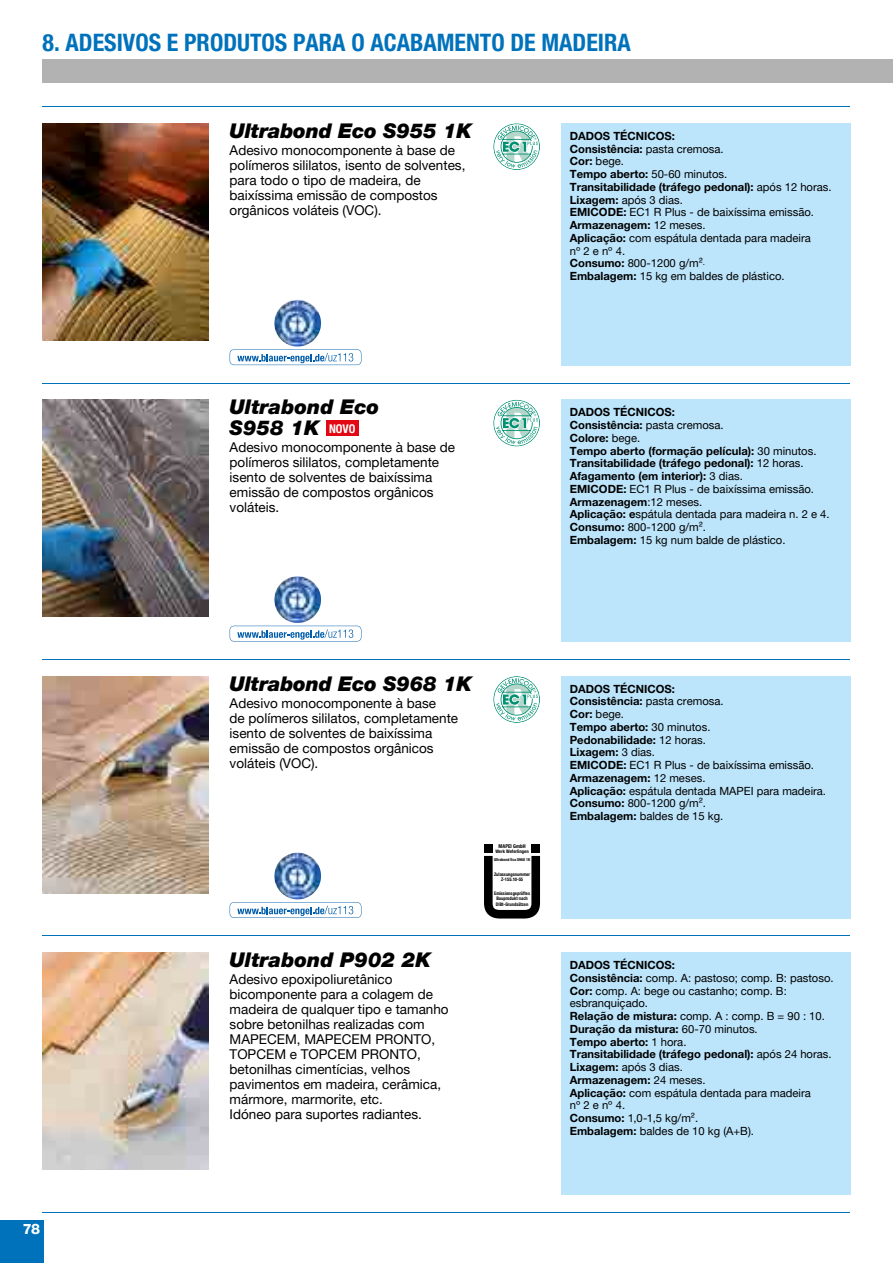
<style>
.page{position:relative;width:893px;height:1263px;background:#fff}
.page>*{position:absolute;margin:0;border:0;box-sizing:border-box;transform-origin:0 0}
.t1{font:700 condensed 24px "Helvetica Neue LTW1 G";color:#0072bb}
.t2{font:italic 900 20.25px/21px "Helvetica Neue LTW1 G";color:#000}
.t3{font:800 14.25px "Helvetica Neue LTW1 G";color:#fff}
.t4{font:13.5px/15px "Helvetica Neue LTW1 G";color:#000}
.t5{font:11.25px/12.8px "Helvetica Neue LTW1 G";color:#000}
.t6{font:700 11.25px/12.8px "Helvetica Neue LTW1 G";color:#000}
.t7{font:700 condensed 5.25px "Helvetica Neue LTW1 G";color:#000}
.t8{font:700 condensed 4.8px/5.2px "Helvetica Neue LTW1 G";color:#000;text-align:center;scale:.96 1}
.t9{font:700 condensed 4.8px "Helvetica Neue LTW1 G";color:#000}
.t10{font:700 condensed 4.05px "Helvetica Neue LTW1 G";color:#000}
.s1{font-weight:700;font-style:normal;font-stretch:condensed;font-size:12px;color:#fff}
.s2{font-weight:700}
.s3{font-weight:400}
</style>
<div class="page">
<hr style="left:43px;top:106px;width:807px;height:1px;background:#0072bb">
<hr style="left:43px;top:383px;width:807px;height:1px;background:#0072bb">
<hr style="left:43px;top:659px;width:807px;height:1px;background:#0072bb">
<hr style="left:43px;top:935px;width:807px;height:1px;background:#0072bb">
<hr style="left:43px;top:1212px;width:807px;height:1px;background:#0072bb">
<div style="left:0;top:1220px;width:43px;height:43px;background:#0072bb"></div>
<div style="left:43px;top:60px;width:850px;height:23px;background:#b3b2b2"></div>
<div style="left:561px;top:952px;width:289px;height:243px;background:#bce4fa"></div>
<img style="left:43px;top:952px;width:165px;height:217px">
<div style="left:561px;top:676px;width:289px;height:242px;background:#bce4fa"></div>
<svg style="left:493px;top:676px;width:47px;height:47px"></svg>
<svg style="left:484px;top:856px;width:56px;height:62px"></svg>
<div style="left:484px;top:844px;width:9px;height:9px;background:#000"></div>
<div style="left:531px;top:844px;width:9px;height:9px;background:#000"></div>
<img style="left:283px;top:853px;width:15px;height:5px">
<svg style="left:230px;top:902px;width:131px;height:16px"></svg>
<img style="left:43px;top:676px;width:165px;height:217px">
<div style="left:561px;top:400px;width:289px;height:242px;background:#bce4fa"></div>
<img style="left:282px;top:576px;width:16px;height:6px">
<svg style="left:230px;top:626px;width:131px;height:15px"></svg>
<svg style="left:493px;top:400px;width:47px;height:46px"></svg>
<div style="left:326px;top:421px;width:32px;height:15px;background:#e30613"></div>
<img style="left:43px;top:400px;width:165px;height:217px">
<div style="left:561px;top:123px;width:289px;height:243px;background:#bce4fa"></div>
<img style="left:283px;top:300px;width:15px;height:5px">
<svg style="left:230px;top:349px;width:131px;height:16px"></svg>
<svg style="left:493px;top:123px;width:47px;height:47px"></svg>
<img style="left:43px;top:123px;width:165px;height:217px">
<h1 class="t1" style="left:43px;top:28px;width:590px">8. ADESIVOS E PRODUTOS PARA O ACABAMENTO DE MADEIRA</h1>
<p class="t3" style="left:23px;top:1220px;width:19px">78</p>
<h2 class="t2" style="left:230px;top:120px;width:245px">Ultrabond Eco S955 1K</h2>
<p class="t4" style="left:230px;top:142px;width:237px">Adesivo monocomponente à base de polímeros sililatos, isento de solventes, para todo o tipo de madeira, de baixíssima emissão de compostos orgânicos voláteis (VOC).</p>
<h2 class="t2" style="left:230px;top:397px;width:151px">Ultrabond Eco<br>S958 1K <span class="s1">NOVO</span></h2>
<p class="t4" style="left:230px;top:440px;width:227px">Adesivo monocomponente à base de polímeros sililatos, completamente isento de solventes de baixíssima emissão de compostos orgânicos voláteis.</p>
<p class="t5" style="left:570px;top:129px;width:263px"><span class="s2">DADOS TÉCNICOS:<br>Consistência:</span> pasta cremosa.<br><span class="s2">Cor:</span> bege.<br><span class="s2">Tempo aberto:</span> 50-60 minutos.<br><span class="s2">Transitabilidade (tráfego pedonal):</span> após 12 horas.<br><span class="s2">Lixagem:</span> após 3 dias.<br><span class="s2">EMICODE:</span> EC1 R Plus - de baixíssima emissão.<br><span class="s2">Armazenagem:</span> 12 meses.<br><span class="s2">Aplicação:</span> com espátula dentada para madeira<br>nº 2 e nº 4.<br><span class="s2">Consumo:</span> 800-1200 g/m²<sup>.<br></sup><span class="s2">Embalagem:</span> 15 kg em baldes de plástico.</p>
<p class="t6" style="left:570px;top:406px;width:261px">DADOS TÉCNICOS:<br>Consistência: <span class="s3">pasta cremosa.<br></span>Colore: <span class="s3">bege.<br></span>Tempo aberto (formação película): <span class="s3">30 minutos.<br></span>Transitabilidade (tráfego pedonal): <span class="s3">12 horas.<br></span>Afagamento (em interior): <span class="s3">3 dias.<br></span>EMICODE: <span class="s3">EC1 R Plus - de baixíssima emissão.<br></span>Armazenagem<span class="s3">:12 meses.<br></span>Aplicação: e<span class="s3">spátula dentada para madeira n. 2 e 4.<br></span>Consumo: <span class="s3">800-1200 g/m².<br></span>Embalagem: <span class="s3">15 kg num balde de plástico.</span></p>
<h2 class="t2" style="left:230px;top:673px;width:245px">Ultrabond Eco S968 1K</h2>
<p class="t4" style="left:230px;top:695px;width:230px">Adesivo monocomponente à base<br>de polímeros sililatos, completamente isento de solventes de baixíssima emissão de compostos orgânicos voláteis (VOC).</p>
<h2 class="t2" style="left:230px;top:950px;width:204px">Ultrabond P902 2K</h2>
<p class="t4" style="left:230px;top:972px;width:221px">Adesivo epoxipoliuretânico bicomponente para a colagem de madeira de qualquer tipo e tamanho sobre betonilhas realizadas com<br>MAPECEM, MAPECEM PRONTO,<br>TOPCEM e TOPCEM PRONTO, betonilhas cimentícias, velhos pavimentos em madeira, cerâmica, mármore, marmorite, etc.<br>Idóneo para suportes radiantes.</p>
<p class="t7" style="left:499px;top:843px;width:28px">MAPEI GmbH</p>
<p class="t9" style="left:495px;top:848px;width:35px">Werk Weferlingen</p>
<p class="t10" style="left:494px;top:857px;width:38px">Ultrabond Eco S968 1K</p>
<p class="t8" style="left:494px;top:872px;width:39px;line-height:4.8px">Zulassungsnummer<br>Z-155.10-55</p>
<p class="t8" style="left:494px;top:891px;width:39px">Emissionsgeprüftes<br>Bauprodukt nach<br>DIBt-Grundsätzen</p>
<p class="t5" style="left:570px;top:682px;width:258px"><span class="s2">DADOS TÉCNICOS:<br>Consistência:</span> pasta cremosa.<br><span class="s2">Cor:</span> bege.<br><span class="s2">Tempo aberto:</span> 30 minutos.<br><span class="s2">Pedonabilidade:</span> 12 horas.<br><span class="s2">Lixagem:</span> 3 dias.<br><span class="s2">EMICODE:</span> EC1 R Plus - de baixíssima emissão.<br><span class="s2">Armazenagem:</span> 12 meses.<br><span class="s2">Aplicação:</span> espátula dentada MAPEI para madeira.<br><span class="s2">Consumo:</span> 800-1200 g/m².<br><span class="s2">Embalagem:</span> baldes de 15 kg.</p>
<p class="t5" style="left:570px;top:959px;width:265px"><span class="s2">DADOS TÉCNICOS:<br>Consistência:</span> comp. A: pastoso; comp. B: pastoso.<br><span class="s2">Cor:</span> comp. A: bege ou castanho; comp. B: esbranquiçado.<br><span class="s2">Relação de mistura:</span> comp. A : comp. B = 90 : 10.<br><span class="s2">Duração da mistura:</span> 60-70 minutos.<br><span class="s2">Tempo aberto:</span> 1 hora.<br><span class="s2">Transitabilidade (tráfego pedonal):</span> após 24 horas.<br><span class="s2">Lixagem:</span> após 3 dias.<br><span class="s2">Armazenagem:</span> 24 meses.<br><span class="s2">Aplicação:</span> com espátula dentada para madeira<br>nº 2 e nº 4.<br><span class="s2">Consumo:</span> 1,0-1,5 kg/m².<br><span class="s2">Embalagem:</span> baldes de 10 kg (A+B).</p>
</div>
